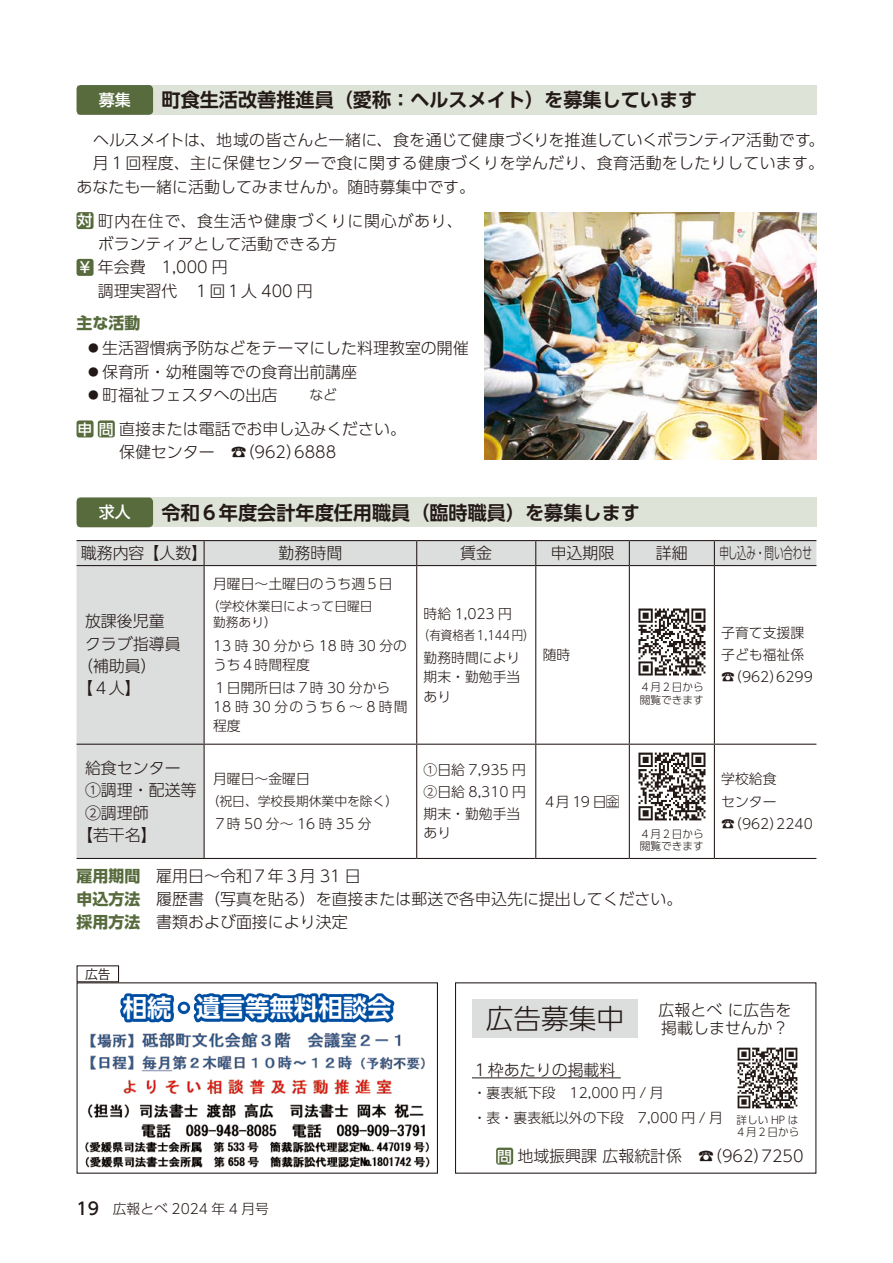
<style>
.page{position:relative;width:893px;height:1263px;background:#fff}
.page>*{position:absolute;margin:0;border:0;box-sizing:border-box;transform-origin:0 0}
.t1{font:300 27.6px "UD Shin Go Pro";color:#231916}
.t2{font:700 24.45px "UD Shin Go Pro De";color:#fff}
.t3{font:700 19.2px "UD Shin Go Pro De";color:#231916}
.t4{font:500 16.95px "UD Shin Go Pro";color:#231916}
.t5{font:300 15.9px/23.4px "UD Shin Go Pro";color:#231916}
.t6{font:300 15.9px "UD Shin Go Pro";letter-spacing:.045em;color:#231916}
.t7{font:300 15.9px "UD Shin Go Pro";letter-spacing:-.02em;color:#231916;scale:.6 1}
.t8{font:500 15.9px "UD Shin Go Pro";color:#fff}
.t9{font:700 15.9px "UD Shin Go Pro";color:#576b3d}
.t10{font:300 13.8px/19.2px "UD Shin Go Pro";color:#231916}
.t11{font:300 12.75px/16.5px "UD Shin Go Pro";color:#231916}
.t12{font:300 12.75px "UD Shin Go Pro";color:#231916;scale:.9 1}
.t13{font:12.75px "Koz Go Pro";color:#231916}
.t14{font:300 10.65px/12.8px "UD Shin Go Pro";color:#231916}
.t15{font:10.65px "Koz Min Pro";color:#231916}
.s1{font-weight:500;font-size:14.85px;color:#fff}
.s2{font-weight:700;color:#576b3d}
</style>
<div class="page">
<div style="left:77px;top:85px;width:739px;height:30px;background:#dee3d7"></div>
<div style="left:77px;top:85px;width:76px;height:30px;background:#576b3d;border-radius:4px"></div>
<div style="left:77px;top:212px;width:17px;height:17px;background:#576b3d;border-radius:3px"></div>
<div style="left:77px;top:259px;width:17px;height:17px;background:#576b3d;border-radius:3px"></div>
<div style="left:77px;top:420px;width:17px;height:17px;background:#576b3d;border-radius:3px"></div>
<div style="left:98px;top:420px;width:17px;height:17px;background:#576b3d;border-radius:3px"></div>
<img style="left:485px;top:213px;width:331px;height:246px">
<svg style="left:77px;top:541px;width:739px;height:317px"></svg>
<hr style="left:204px;top:566px;width:1px;height:178px;background:#231916">
<hr style="left:416px;top:566px;width:1px;height:178px;background:#231916">
<hr style="left:714px;top:566px;width:1px;height:178px;background:#231916">
<hr style="left:77px;top:565px;width:127px;height:1px;background:#231916">
<hr style="left:204px;top:565px;width:213px;height:1px;background:#231916">
<hr style="left:417px;top:565px;width:119px;height:1px;background:#231916">
<hr style="left:536px;top:565px;width:93px;height:1px;background:#231916">
<hr style="left:629px;top:565px;width:85px;height:1px;background:#231916">
<hr style="left:714px;top:565px;width:102px;height:1px;background:#231916">
<hr style="left:77px;top:540px;width:127px;height:1px;background:#231916">
<hr style="left:204px;top:540px;width:213px;height:1px;background:#231916">
<svg style="left:204px;top:541px;width:1px;height:24px"></svg>
<hr style="left:417px;top:540px;width:119px;height:1px;background:#231916">
<svg style="left:416px;top:541px;width:1px;height:24px"></svg>
<hr style="left:536px;top:540px;width:93px;height:1px;background:#231916">
<svg style="left:535px;top:541px;width:1px;height:24px"></svg>
<hr style="left:629px;top:540px;width:85px;height:1px;background:#231916">
<svg style="left:629px;top:541px;width:1px;height:24px"></svg>
<hr style="left:714px;top:540px;width:102px;height:1px;background:#231916">
<svg style="left:714px;top:541px;width:1px;height:24px"></svg>
<hr style="left:77px;top:744px;width:127px;height:1px;background:#231916">
<hr style="left:204px;top:744px;width:213px;height:1px;background:#231916">
<hr style="left:204px;top:745px;width:1px;height:113px;background:#231916">
<hr style="left:417px;top:744px;width:119px;height:1px;background:#231916">
<hr style="left:416px;top:745px;width:1px;height:113px;background:#231916">
<hr style="left:536px;top:744px;width:93px;height:1px;background:#231916">
<hr style="left:629px;top:744px;width:85px;height:1px;background:#231916">
<hr style="left:714px;top:744px;width:102px;height:1px;background:#231916">
<hr style="left:714px;top:745px;width:1px;height:113px;background:#231916">
<hr style="left:77px;top:858px;width:127px;height:1px;background:#231916">
<hr style="left:204px;top:858px;width:213px;height:1px;background:#231916">
<hr style="left:417px;top:858px;width:119px;height:1px;background:#231916">
<hr style="left:536px;top:858px;width:93px;height:1px;background:#231916">
<hr style="left:629px;top:858px;width:85px;height:1px;background:#231916">
<hr style="left:714px;top:858px;width:102px;height:1px;background:#231916">
<hr style="left:535px;top:566px;width:1px;height:178px;background:#231916">
<hr style="left:629px;top:566px;width:1px;height:178px;background:#231916">
<hr style="left:535px;top:745px;width:1px;height:113px;background:#231916">
<hr style="left:629px;top:745px;width:1px;height:113px;background:#231916">
<img style="left:634px;top:604px;width:76px;height:76px">
<img style="left:634px;top:748px;width:76px;height:77px">
<div style="left:77px;top:497px;width:739px;height:30px;background:#dee3d7"></div>
<div style="left:77px;top:497px;width:76px;height:30px;background:#576b3d;border-radius:4px"></div>
<img style="left:737px;top:1047px;width:61px;height:62px">
<div style="left:496px;top:1148px;width:17px;height:17px;background:#576b3d;border-radius:3px"></div>
<div style="left:472px;top:999px;width:166px;height:38px;background:#dcdddd"></div>
<hr style="left:472px;top:1077px;width:149px;height:1px;background:#231916">
<img style="left:85px;top:1033px;width:345px;height:135px">
<svg style="left:116px;top:975px;width:286px;height:75px"></svg>
<p class="t8" style="left:99px;top:87px;width:33px">募集</p>
<p class="t3" style="left:162px;top:84px;width:537px">町食生活改善推進員（愛称：ヘルスメイト）を募集しています</p>
<p class="t5" style="left:77px;top:128px;width:749px">　ヘルスメイトは、地域の皆さんと一緒に、食を通じて健康づくりを推進していくボランティア活動です　月１回程度、主に保健センターで食に関する健康づくりを学んだり、食育活動をしたりしています。あなたも一緒に活動してみませんか。随時募集中です。</p>
<p class="t6" style="left:78px;top:208px;width:387px"><span class="s1">対</span>町内在住で、食生活や健康づくりに関心があり、</p>
<p class="t5" style="left:98px;top:232px;width:241px">ボランティアとして活動できる方</p>
<p class="t5" style="left:78px;top:255px;width:152px"><span class="s1">￥</span>年会費　1,000 円</p>
<p class="t5" style="left:98px;top:279px;width:216px">調理実習代　１回１人 400 円</p>
<p class="t9" style="left:77px;top:310px;width:65px">主な活動</p>
<p class="t5" style="left:102px;top:336px;width:368px">生活習慣病予防などをテーマにした料理教室の開催</p>
<p class="t5" style="left:808px;top:128px;width:17px">。</p>
<p class="t15" style="left:88px;top:341px;width:12px">●</p>
<p class="t5" style="left:102px;top:359px;width:257px">保育所・幼稚園等での食育出前講座</p>
<p class="t15" style="left:88px;top:364px;width:12px">●</p>
<p class="t5" style="left:102px;top:383px;width:209px">町福祉フェスタへの出店　　</p>
<p class="t10" style="left:309px;top:385px;width:29px">など</p>
<p class="t15" style="left:88px;top:388px;width:12px">●</p>
<p class="t5" style="left:294px;top:417px;width:113px;text-indent:-217px"><span class="s1">申問</span>直接または電話でお申し込みください。<br>6888</p>
<p class="t5" style="left:231px;top:440px;width:73px">)☎ 962(</p>
<p class="t5" style="left:119px;top:440px;width:97px">保健センター</p>
<p class="t8" style="left:99px;top:499px;width:33px">求人</p>
<p class="t3" style="left:162px;top:497px;width:480px">令和６年度会計年度任用職員（臨時職員）を募集します</p>
<p class="t5" style="left:81px;top:541px;width:128px">職務内容【人数】</p>
<p class="t5" style="left:279px;top:541px;width:65px">勤務時間</p>
<p class="t5" style="left:460px;top:541px;width:33px">賃金</p>
<p class="t5" style="left:551px;top:541px;width:65px">申込期限</p>
<p class="t5" style="left:656px;top:541px;width:33px">詳細</p>
<p class="t5" style="left:85px;top:609px;width:81px">放課後児童</p>
<p class="t5" style="left:85px;top:631px;width:97px">クラブ指導員</p>
<p class="t5" style="left:77px;top:654px;width:81px">（補助員(</p>
<p class="t5" style="left:77px;top:676px;width:65px">【４人【</p>
<p class="t5" style="left:85px;top:755px;width:97px">給食センター</p>
<p class="t5" style="left:85px;top:778px;width:113px">①調理・配送等</p>
<p class="t5" style="left:85px;top:800px;width:65px">②調理師</p>
<p class="t5" style="left:77px;top:822px;width:81px">【若干名【</p>
<p class="t10" style="left:213px;top:574px;width:181px">月曜日～土曜日のうち週５日</p>
<p class="t11" style="left:213px;top:597px;width:161px;text-indent:-6px">（学校休業日によって日曜日勤務あり(</p>
<p class="t10" style="left:213px;top:636px;width:195px">13 時 30 分から 18 時 30 分のうち４時間程度</p>
<p class="t10" style="left:213px;top:677px;width:196px">１日開所日は７時 30 分から<br>18 時 30 分のうち６～８時間程度</p>
<p class="t10" style="left:213px;top:769px;width:98px">月曜日～金曜日</p>
<p class="t11" style="left:207px;top:793px;width:193px">（祝日、学校長期休業中を除く(</p>
<p class="t10" style="left:213px;top:813px;width:160px">７時 50 分～ 16 時 35 分</p>
<p class="t10" style="left:424px;top:603px;width:90px">時給 1,023 円</p>
<p class="t12" style="left:418px;top:625px;width:131px">（有資格者1,144円(</p>
<p class="t10" style="left:424px;top:648px;width:98px;text-align:justify">勤務時間により期末・勤勉手当あり</p>
<p class="t10" style="left:543px;top:645px;width:29px">随時</p>
<p class="t10" style="left:424px;top:758px;width:104px;line-height:22.4px;text-align:justify">①日給 7,935 円②日給 8,310 円期末・勤勉手当</p>
<p class="t10" style="left:424px;top:823px;width:29px">あり</p>
<p class="t10" style="left:543px;top:791px;width:78px">４月 19 日金</p>
<p class="t14" style="left:640px;top:680px;width:65px">４月２日から閲覧できます</p>
<p class="t14" style="left:640px;top:827px;width:65px">４月２日から閲覧できます</p>
<p class="t5" style="left:77px;top:863px;width:607px"><span class="s2">雇用期間</span>　雇用日～令和７年３月 31 日<br><span class="s2">申込方法</span>　履歴書（写真を貼る）を直接または郵送で各申込先に提出してください。<span class="s2">採用方法</span>　書類および面接により決定</p>
<p class="t13" style="left:85px;top:966px;width:27px">広告</p>
<p class="t7" style="left:719px;top:540px;width:156px">申し込み・問い合わせ</p>
<p class="t10" style="left:721px;top:622px;width:84px">子育て支援課</p>
<p class="t10" style="left:721px;top:645px;width:84px">子ども福祉係</p>
<p class="t10" style="left:776px;top:667px;width:38px">6299</p>
<p class="t10" style="left:721px;top:667px;width:63px">)☎ 962(</p>
<p class="t10" style="left:721px;top:769px;width:57px">学校給食</p>
<p class="t10" style="left:721px;top:791px;width:57px">センター</p>
<p class="t10" style="left:721px;top:813px;width:63px">)☎ 962(</p>
<p class="t10" style="left:776px;top:813px;width:38px">2240</p>
<h2 class="t2" style="left:123px;top:988px;width:270px">相続・遺言等無料相談会</h2>
<p class="t4" style="left:77px;top:1194px;width:24px">19</p>
<p class="t10" style="left:99px;top:1198px;width:171px">　広報とべ 2024 年 4 月号</p>
<h1 class="t1" style="left:486px;top:996px;width:140px">広告募集中</h1>
<p class="t5" style="left:659px;top:997px;width:134px">広報とべに広告を</p>
<p class="t5" style="left:472px;top:1057px;width:145px">１枠あたりの掲載料</p>
<p class="t10" style="left:473px;top:1080px;width:252px;line-height:24.5px">・裏表紙下段　12,000 円 / 月<br>・表・裏表紙以外の下段　7,000 円 / 月</p>
<p class="t5" style="left:661px;top:1015px;width:129px">掲載しませんか?</p>
<p class="t14" style="left:736px;top:1113px;width:65px">詳しい HP は<br>４月２日から</p>
<p class="t5" style="left:497px;top:1144px;width:186px"><span class="s1">問</span>地域振興課広報統計係</p>
<p class="t5" style="left:698px;top:1144px;width:73px">)☎ 962(</p>
<p class="t5" style="left:762px;top:1144px;width:44px">7250</p>
</div>
